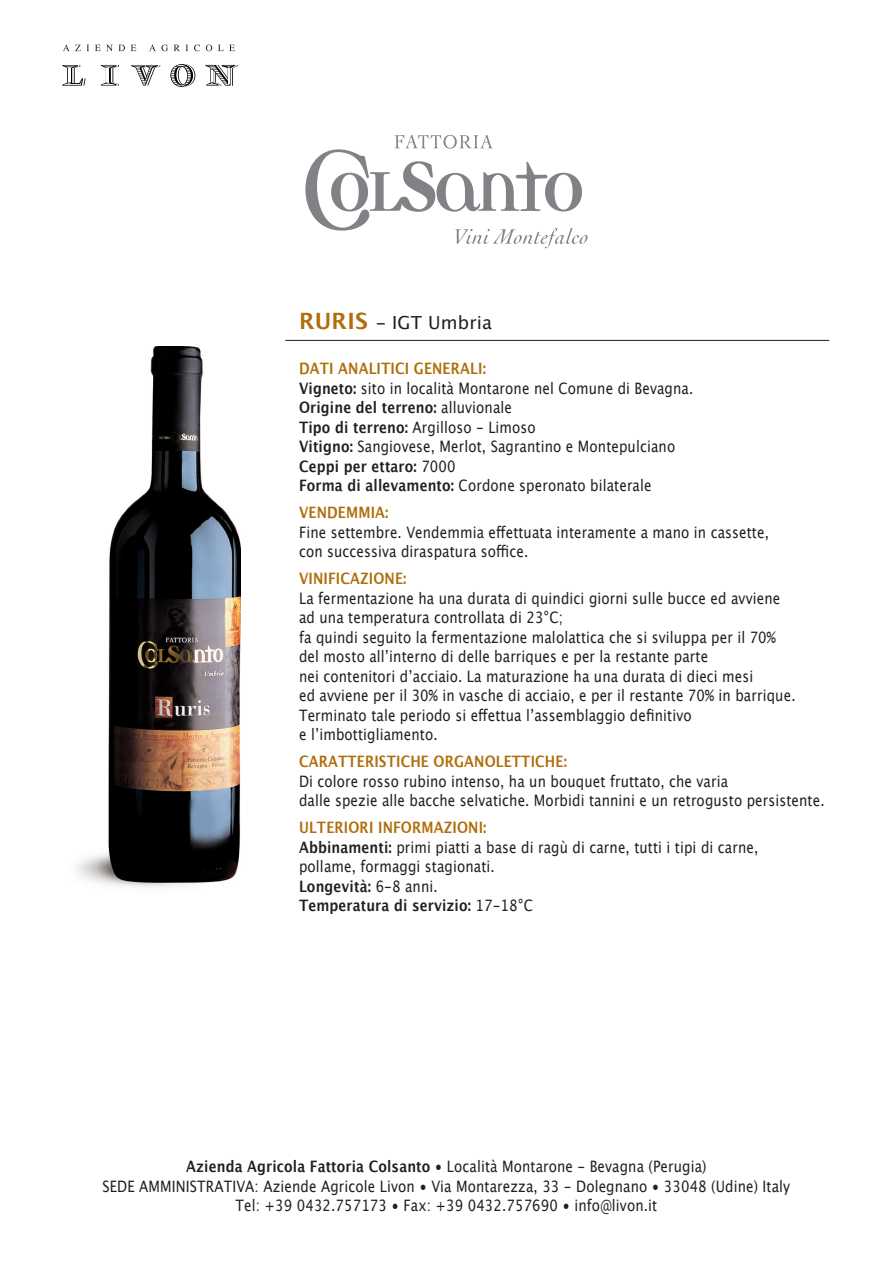
<style>
.page{position:relative;width:893px;height:1263px;background:#fff}
.page>*{position:absolute;margin:0;border:0;box-sizing:border-box;transform-origin:0 0}
.t1{font:18px "Lucida Grande";letter-spacing:.01em;color:#231f20}
.t2{font:15.75px/19.5px "Lucida Grande";letter-spacing:.01em;color:#231f20;scale:.85 1}
.t3{font:700 15.75px "Lucida Grande";letter-spacing:.01em;color:#af6e0b;scale:.85 1}
.s1{font-weight:700;font-size:22.5px;color:#af6e0b}
.s2{font-weight:700;color:#af6e0b}
.s3{font-weight:700}
</style>
<div class="page">
<hr style="left:285px;top:340px;width:544px;height:1px;background:#231f20">
<svg style="left:62px;top:65px;width:24px;height:21px"></svg>
<svg style="left:101px;top:65px;width:18px;height:21px"></svg>
<svg style="left:131px;top:65px;width:29px;height:21px"></svg>
<svg style="left:170px;top:64px;width:25px;height:23px"></svg>
<svg style="left:205px;top:65px;width:33px;height:21px"></svg>
<svg style="left:63px;top:45px;width:26px;height:6px"></svg>
<svg style="left:95px;top:45px;width:30px;height:6px"></svg>
<svg style="left:131px;top:45px;width:5px;height:6px"></svg>
<svg style="left:149px;top:45px;width:19px;height:6px"></svg>
<svg style="left:174px;top:45px;width:14px;height:6px"></svg>
<svg style="left:194px;top:45px;width:6px;height:6px"></svg>
<svg style="left:206px;top:45px;width:6px;height:6px"></svg>
<svg style="left:218px;top:45px;width:17px;height:6px"></svg>
<svg style="left:305px;top:135px;width:283px;height:113px"></svg>
<img style="left:76px;top:346px;width:165px;height:542px">
<p class="t1" style="left:299px;top:312px;width:195px"><span class="s1">RURIS</span> - IGT Umbria</p>
<p class="t2" style="left:299px;top:359px;width:465px"><span class="s2">DATI ANALITICI GENERALI:<br></span><span class="s3">Vigneto:</span> sito in località Montarone nel Comune di Bevagna.<br><span class="s3">Origine del terreno:</span> alluvionale<br><span class="s3">Tipo di terreno:</span> Argilloso - Limoso<br><span class="s3">Vitigno:</span> Sangiovese, Merlot, Sagrantino e Montepulciano <span class="s3">Ceppi per ettaro:</span> 7000<br><span class="s3">Forma di allevamento:</span> Cordone speronato bilaterale</p>
<p class="t3" style="left:299px;top:500px;width:107px">VENDEMMIA:</p>
<p class="t2" style="left:299px;top:522px;width:554px">Fine settembre. Vendemmia effettuata interamente a mano in cassette, con successiva diraspatura soffice.</p>
<p class="t3" style="left:299px;top:566px;width:128px">VINIFICAZIONE:</p>
<p class="t2" style="left:299px;top:588px;width:586px">La fermentazione ha una durata di quindici giorni sulle bucce ed avviene ad una temperatura controllata di 23°C;<br>fa quindi seguito la fermentazione malolattica che si sviluppa per il 70% del mosto all’interno di delle barriques e per la restante parte<br>nei contenitori d’acciaio. La maturazione ha una durata di dieci mesi<br>ed avviene per il 30% in vasche di acciaio, e per il restante 70% in barrique.<br>Terminato tale periodo si effettua l’assemblaggio definitivo<br>e l’imbottigliamento.</p>
<p class="t3" style="left:299px;top:749px;width:317px">CARATTERISTICHE ORGANOLETTICHE:</p>
<p class="t2" style="left:299px;top:771px;width:620px">Di colore rosso rubino intenso, ha un bouquet fruttato, che varia<br>dalle spezie alle bacche selvatiche. Morbidi tannini e un retrogusto persistente.</p>
<p class="t2" style="left:299px;top:818px;width:542px"><span class="s2">ULTERIORI INFORMAZIONI:<br></span><span class="s3">Abbinamenti:</span> primi piatti a base di ragù di carne, tutti i tipi di carne, pollame, formaggi stagionati.<br><span class="s3">Longevità:</span> 6-8 anni.<br><span class="s3">Temperatura di servizio:</span> 17-18°C</p>
<p class="t2" style="left:103px;top:1157px;width:811px;text-align:center"><span class="s3">Azienda Agricola Fattoria Colsanto</span> • Località Montarone - Bevagna (Perugia)<br>SEDE AMMINISTRATIVA: Aziende Agricole Livon • Via Montarezza, 33 - Dolegnano • 33048 (Udine) Italy<br>Tel: +39 0432.757173 • Fax: +39 0432.757690 • info@livon.it</p>
</div>
